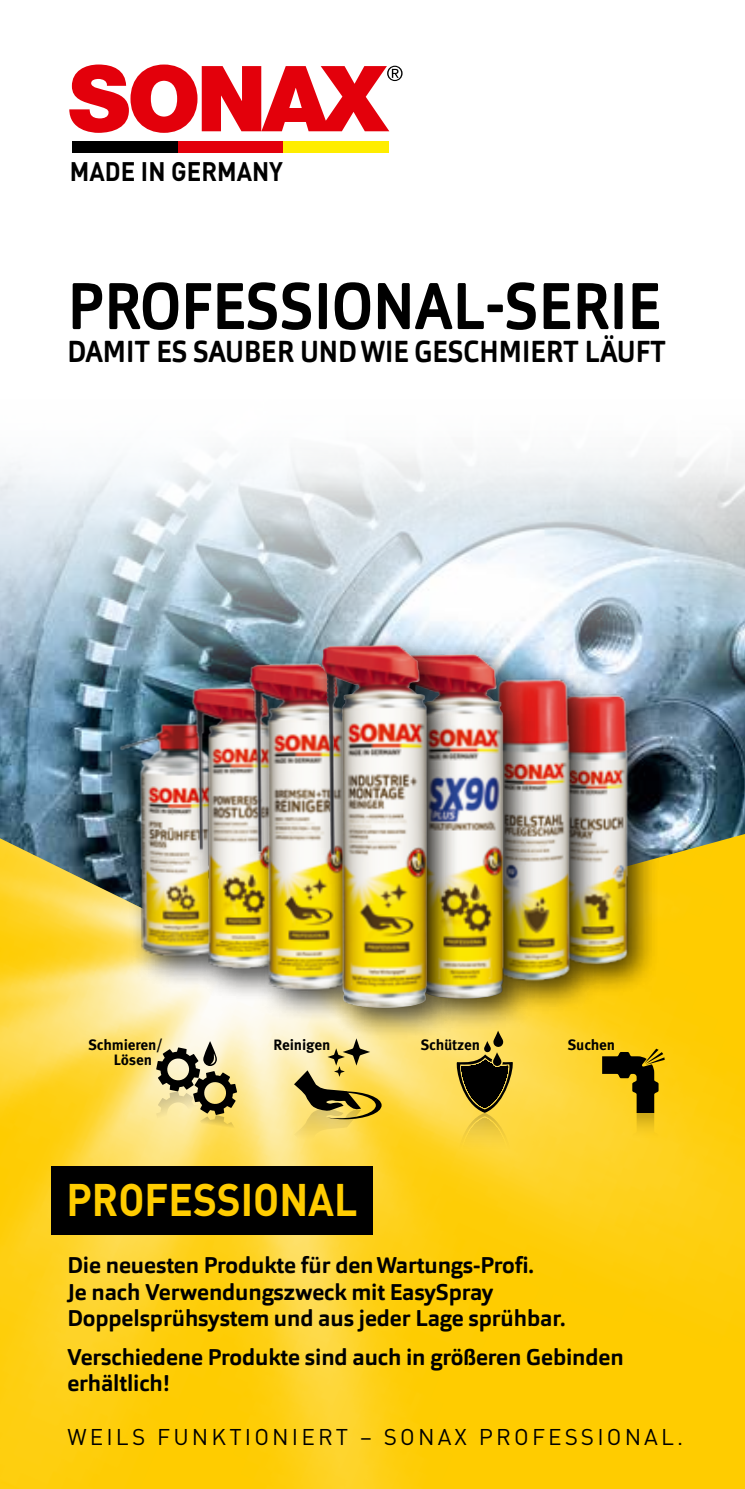
<style>
.page{position:relative;width:745px;height:1489px;background:#fff}
.page>*{position:absolute;margin:0;border:0;box-sizing:border-box;transform-origin:0 0}
.t1{font:700 65px "Orgon";color:#000;scale:.9 1}
.t2{font:700 45px "DIN";color:#fc0;scale:.9 1}
.t3{font:700 30px "Orgon";color:#000;scale:.9 1}
.t4{font:700 26.5px "DIN";color:#000;scale:.91 1}
.t5{font:700 22.5px/26.2px "Orgon";letter-spacing:-.005em;color:#000}
.t6{font:22.5px "DIN";letter-spacing:.14em;color:#000}
.t7{font:700 15px "Meta OT";letter-spacing:-.01em;color:#000}
</style>
<div class="page">
<img style="left:0;top:453px;width:744px;height:381px">
<img style="left:0;top:834px;width:744px;height:654px">
<div style="left:72px;top:141px;width:106px;height:12px;background:#000"></div>
<div style="left:178px;top:141px;width:105px;height:12px;background:#e3000b"></div>
<div style="left:283px;top:141px;width:106px;height:12px;background:#ffed00"></div>
<svg style="left:69px;top:64px;width:333px;height:69px"></svg>
<div style="left:550px;top:683px;width:110px;height:313px;background:#000;opacity:.7"></div>
<img style="left:602px;top:687px;width:37px;height:288px">
<div style="left:484px;top:666px;width:118px;height:347px;background:#000;opacity:.7"></div>
<img style="left:536px;top:658px;width:50px;height:344px">
<div style="left:391px;top:640px;width:145px;height:392px;background:#000;opacity:.7"></div>
<img style="left:460px;top:654px;width:43px;height:344px">
<div style="left:111px;top:710px;width:142px;height:279px;background:#000;opacity:.7"></div>
<img style="left:118px;top:718px;width:63px;height:250px">
<div style="left:181px;top:674px;width:127px;height:327px;background:#000;opacity:.7"></div>
<img style="left:190px;top:685px;width:48px;height:297px">
<div style="left:238px;top:650px;width:140px;height:371px;background:#000;opacity:.7"></div>
<img style="left:247px;top:661px;width:62px;height:344px">
<div style="left:309px;top:631px;width:151px;height:409px;background:#000;opacity:.7"></div>
<img style="left:321px;top:644px;width:105px;height:363px">
<div style="left:51px;top:1166px;width:321px;height:68px;background:#000"></div>
<svg style="left:601px;top:1048px;width:63px;height:128px;background:#c4a31b"></svg>
<svg style="left:455px;top:1030px;width:59px;height:164px;background:#c4a732"></svg>
<svg style="left:294px;top:1038px;width:87px;height:110px;background:#d1bb61"></svg>
<svg style="left:156px;top:1041px;width:81px;height:117px;background:#c5b575"></svg>
<p class="t4" style="left:70px;top:154px;width:236px">MADE IN GERMANY</p>
<h1 class="t1" style="left:68px;top:264px;width:660px">PROFESSIONAL-SERIE</h1>
<h3 class="t3" style="left:67px;top:332px;width:666px">DAMIT ES SAUBER UND WIE GESCHMIERT LÄUFT</h3>
<p class="t7" style="left:88px;top:1035px;width:76px">Schmieren/</p>
<p class="t7" style="left:273px;top:1035px;width:58px">Reinigen</p>
<p class="t7" style="left:420px;top:1035px;width:61px">Schützen</p>
<p class="t7" style="left:567px;top:1035px;width:49px">Suchen</p>
<p class="t7" style="left:114px;top:1050px;width:40px">Lösen</p>
<h2 class="t2" style="left:66px;top:1170px;width:325px">PROFESSIONAL</h2>
<p class="t5" style="left:67px;top:1252px;width:499px">Die neuesten Produkte für den Wartungs-Profi.<br>Je nach Verwendungszweck mit EasySpray<br>Doppelsprühsystem und aus jeder Lage sprühbar.</p>
<p class="t5" style="left:67px;top:1343px;width:557px">Verschiedene Produkte sind auch in größeren Gebinden erhältlich!</p>
<p class="t6" style="left:67px;top:1422px;width:617px">WEILS FUNKTIONIERT – SONAX PROFESSIONAL.</p>
</div>
